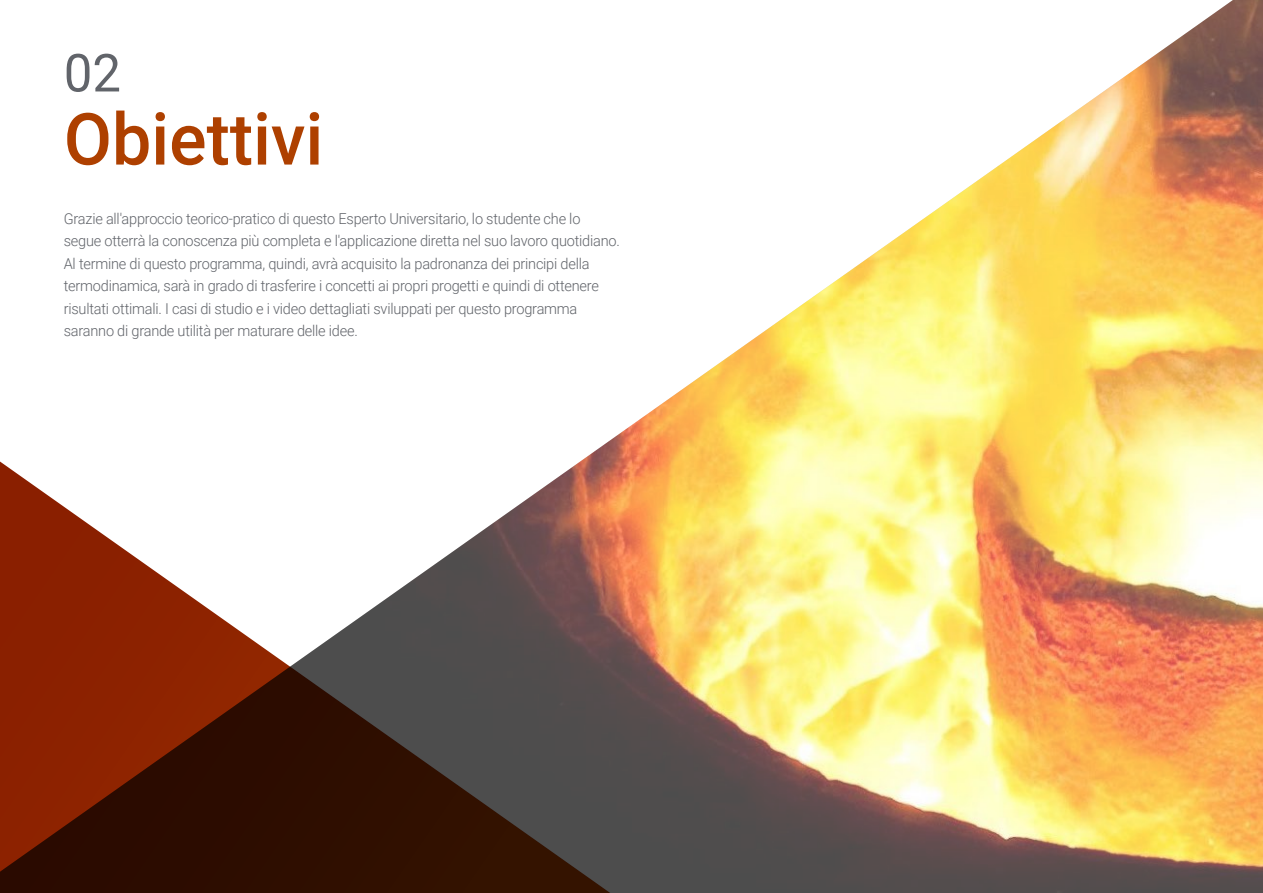
<style>
.page{position:relative;width:1263px;height:893px;background:#fff}
.page>*{position:absolute;margin:0;border:0;box-sizing:border-box;transform-origin:0 0}
.t1{font:500 72px "Roboto";color:#ae4000}
.t2{font:52.5px "Roboto";color:#61646a}
.t3{font:300 15px/22.5px "Roboto";letter-spacing:-.015em;color:#61646a}
</style>
<div class="page">
<img style="left:602px;top:0;width:661px;height:893px">
<svg style="left:0;top:446px;width:640px;height:447px"></svg>
<h2 class="t2" style="left:64px;top:36px;width:59px">02</h2>
<h1 class="t1" style="left:64px;top:89px;width:261px">Obiettivi</h1>
<p class="t3" style="left:64px;top:207px;width:558px">Grazie all'approccio teorico-pratico di questo Esperto Universitario, lo studente che lo segue otterrà la conoscenza più completa e l'applicazione diretta nel suo lavoro quotidiano.<br>Al termine di questo programma, quindi, avrà acquisito la padronanza dei principi della termodinamica, sarà in grado di trasferire i concetti ai propri progetti e quindi di ottenere risultati ottimali. I casi di studio e i video dettagliati sviluppati per questo programma saranno di grande utilità per maturare delle idee.</p>
</div>
